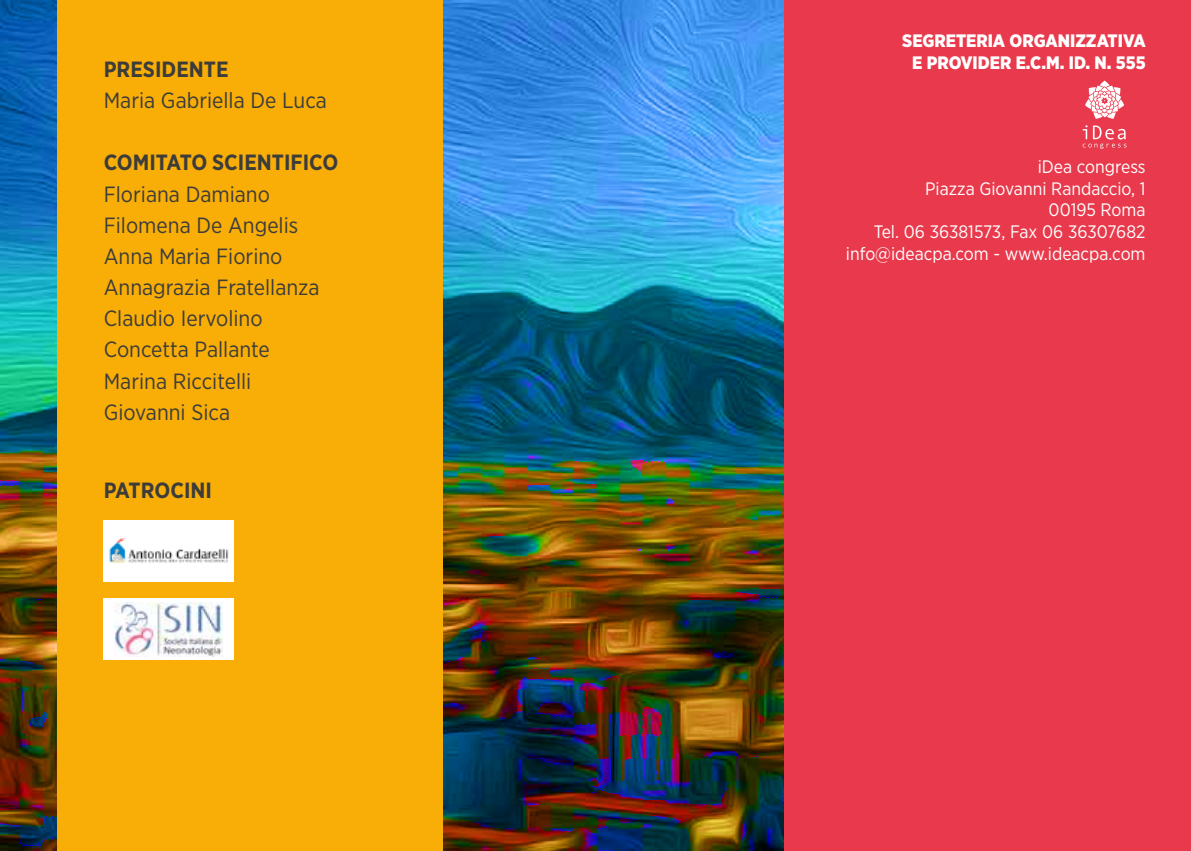
<style>
.page{position:relative;width:1191px;height:851px;background:#fff}
.page>*{position:absolute;margin:0;border:0;box-sizing:border-box;transform-origin:0 0}
.t1{font:22px/31.2px "Gotham Narrow";color:#3c3c3b}
.t2{font:700 22px "Gotham Narrow";color:#3c3c3b}
.t3{font:18px/21.6px "Gotham Narrow";color:#fff;text-align:right}
.t4{font:900 18px/21.6px "Gotham Narrow";color:#fff;text-align:center}
</style>
<div class="page">
<img style="left:0;top:0;width:785px;height:850px">
<div style="left:785px;top:0;width:406px;height:850px;background:#e83a4c"></div>
<div style="left:57px;top:0;width:385px;height:850px;background:#f8ad07"></div>
<svg style="left:1085px;top:81px;width:39px;height:38px"></svg>
<svg style="left:1082px;top:125px;width:44px;height:24px"></svg>
<div style="left:104px;top:598px;width:130px;height:62px;background:#fff"></div>
<img style="left:115px;top:602px;width:108px;height:54px">
<div style="left:104px;top:520px;width:130px;height:61px;background:#fff"></div>
<img style="left:109px;top:538px;width:119px;height:24px">
<p class="t2" style="left:104px;top:55px;width:126px">PRESIDENTE</p>
<p class="t1" style="left:104px;top:84px;width:225px">Maria Gabriella De Luca</p>
<p class="t2" style="left:104px;top:149px;width:236px">COMITATO SCIENTIFICO</p>
<p class="t1" style="left:104px;top:178px;width:217px">Floriana Damiano<br>Filomena De Angelis<br>Anna Maria Fiorino<br>Annagrazia Fratellanza<br>Claudio Iervolino<br>Concetta Pallante<br>Marina Riccitelli<br>Giovanni Sica</p>
<p class="t2" style="left:104px;top:475px;width:26px">PATRO</p>
<p class="t2" style="left:170px;top:475px;width:23px">CINI</p>
<p class="t4" style="left:902px;top:30px;width:245px">SEGRETERIA ORGANIZZATIVA<br>E PROVIDER E.C.M. id. n. 555</p>
<p class="t3" style="left:846px;top:156px;width:301px">iDea congress<br>Piazza Giovanni Randaccio, 1<br>00195 Roma<br>Tel. 06 36381573, Fax 06 36307682 info@ideacpa.com - www.ideacpa.com</p>
</div>
